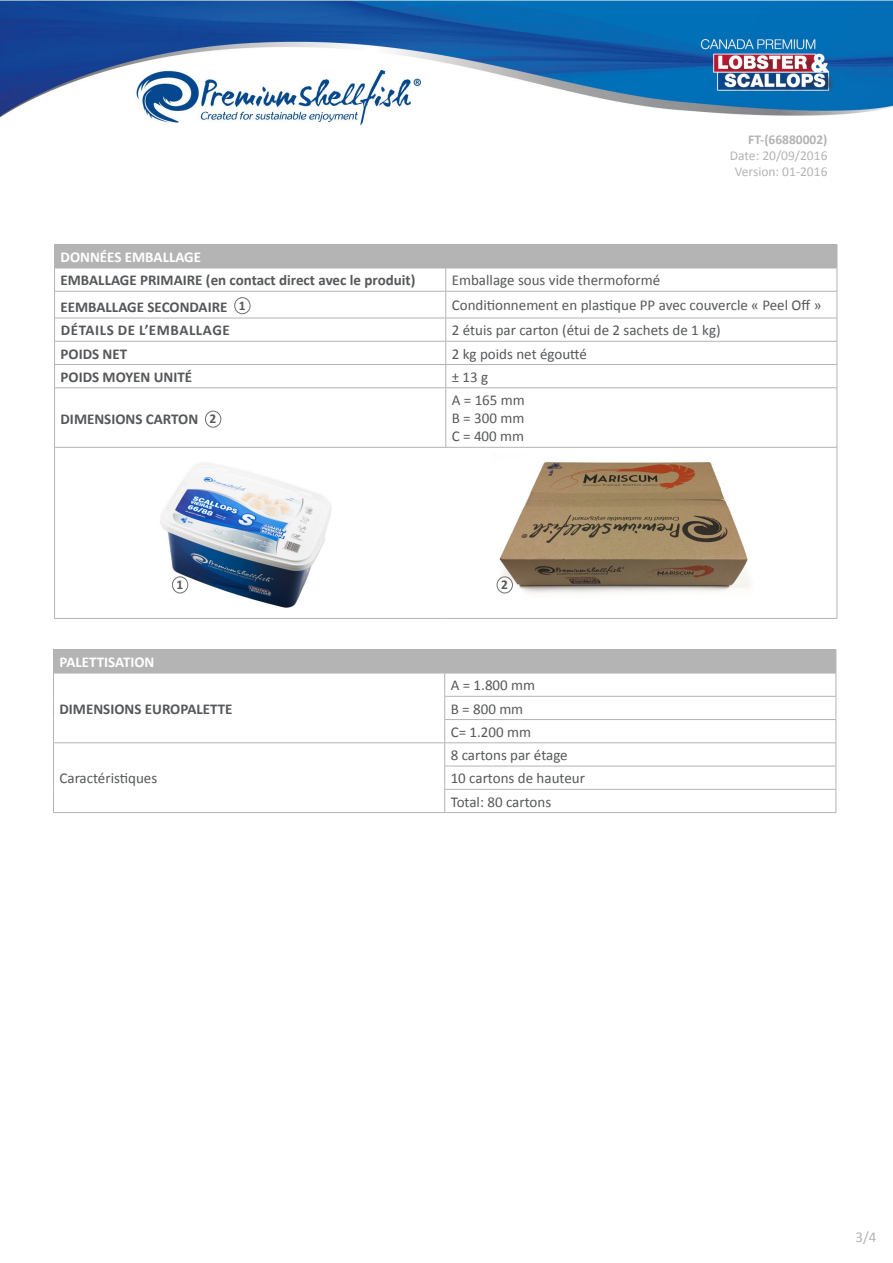
<style>
.page{position:relative;width:893px;height:1263px;background:#fff}
.page>*{position:absolute;margin:0;border:0;box-sizing:border-box;transform-origin:0 0}
.t1{font:15px/23.2px "Calibri";color:#55585a}
.t2{font:700 15px "Calibri";color:#55585a}
.t3{font:700 15px "Calibri";color:#fff}
.t4{font:700 15px "Calibri";letter-spacing:.04em;color:#55585a}
.t5{font:15px "Calibri";color:#b3b4b3}
.t6{font:13.5px/16.2px "Calibri";color:#b3b4b3;text-align:center}
.t7{font:700 13.5px "Calibri";color:#b3b4b3}
.t8{font:700 13.35px "Calibri";color:#55585a}
.s1{font-size:13.35px}
</style>
<div class="page">
<img style="left:0;top:0;width:893px;height:127px">
<div style="left:55px;top:245px;width:782px;height:23px;background:#b3b4b3"></div>
<hr style="left:54px;top:244px;width:392px;height:1px;background:#b3b4b3">
<hr style="left:446px;top:244px;width:391px;height:1px;background:#b3b4b3">
<hr style="left:54px;top:268px;width:392px;height:1px;background:#b3b4b3">
<hr style="left:446px;top:268px;width:391px;height:1px;background:#b3b4b3">
<hr style="left:54px;top:291px;width:392px;height:1px;background:#b3b4b3">
<hr style="left:446px;top:291px;width:391px;height:1px;background:#b3b4b3">
<hr style="left:54px;top:318px;width:392px;height:1px;background:#b3b4b3">
<hr style="left:446px;top:318px;width:391px;height:1px;background:#b3b4b3">
<hr style="left:54px;top:341px;width:392px;height:1px;background:#b3b4b3">
<hr style="left:446px;top:341px;width:391px;height:1px;background:#b3b4b3">
<svg style="left:54px;top:245px;width:1px;height:142px"></svg>
<svg style="left:445px;top:268px;width:1px;height:119px"></svg>
<svg style="left:837px;top:245px;width:1px;height:143px"></svg>
<hr style="left:54px;top:388px;width:1px;height:59px;background:#b3b4b3">
<hr style="left:445px;top:388px;width:1px;height:59px;background:#b3b4b3">
<hr style="left:837px;top:388px;width:1px;height:59px;background:#b3b4b3">
<hr style="left:54px;top:447px;width:1px;height:171px;background:#b3b4b3">
<hr style="left:837px;top:447px;width:1px;height:171px;background:#b3b4b3">
<hr style="left:54px;top:364px;width:392px;height:1px;background:#b3b4b3">
<hr style="left:446px;top:364px;width:391px;height:1px;background:#b3b4b3">
<hr style="left:54px;top:387px;width:392px;height:1px;background:#b3b4b3">
<hr style="left:446px;top:387px;width:391px;height:1px;background:#b3b4b3">
<hr style="left:54px;top:447px;width:392px;height:1px;background:#b3b4b3">
<hr style="left:446px;top:447px;width:391px;height:1px;background:#b3b4b3">
<hr style="left:54px;top:618px;width:392px;height:1px;background:#b3b4b3">
<hr style="left:446px;top:618px;width:391px;height:1px;background:#b3b4b3">
<div style="left:234px;top:297px;width:16px;height:17px;border:1px solid #706f6f;border-radius:50%"></div>
<div style="left:205px;top:411px;width:16px;height:17px;border:1px solid #706f6f;border-radius:50%"></div>
<img style="left:160px;top:463px;width:172px;height:145px">
<img style="left:496px;top:461px;width:253px;height:133px">
<div style="left:172px;top:576px;width:16px;height:17px;border:1px solid #706f6f;border-radius:50%"></div>
<div style="left:497px;top:576px;width:16px;height:17px;border:1px solid #706f6f;border-radius:50%"></div>
<div style="left:53px;top:650px;width:783px;height:23px;background:#b3b4b3"></div>
<hr style="left:53px;top:812px;width:392px;height:1px;background:#b3b4b3">
<hr style="left:53px;top:649px;width:392px;height:1px;background:#b3b4b3">
<hr style="left:445px;top:649px;width:391px;height:1px;background:#b3b4b3">
<hr style="left:53px;top:673px;width:392px;height:1px;background:#b3b4b3">
<hr style="left:445px;top:673px;width:391px;height:1px;background:#b3b4b3">
<hr style="left:444px;top:696px;width:392px;height:1px;background:#b3b4b3">
<hr style="left:444px;top:719px;width:392px;height:1px;background:#b3b4b3">
<hr style="left:445px;top:742px;width:391px;height:1px;background:#b3b4b3">
<hr style="left:444px;top:766px;width:392px;height:1px;background:#b3b4b3">
<hr style="left:444px;top:789px;width:392px;height:1px;background:#b3b4b3">
<svg style="left:836px;top:650px;width:1px;height:162px"></svg>
<hr style="left:445px;top:812px;width:391px;height:1px;background:#b3b4b3">
<hr style="left:53px;top:742px;width:392px;height:1px;background:#b3b4b3">
<svg style="left:53px;top:673px;width:1px;height:139px"></svg>
<svg style="left:444px;top:673px;width:1px;height:139px"></svg>
<p class="t7" style="left:748px;top:131px;width:81px">FT-(66880002)</p>
<p class="t6" style="left:730px;top:147px;width:99px">Date: 20/09/2016<br>Version: 01-2016</p>
<p class="t3" style="left:61px;top:248px;width:142px">DONNÉES EMBALLAGE</p>
<p class="t2" style="left:61px;top:271px;width:356px">EMBALLAGE PRIMAIRE (en contact direct avec le produit)</p>
<p class="t1" style="left:452px;top:268px;width:210px">Emballage sous vide thermoformé</p>
<p class="t2" style="left:61px;top:298px;width:187px">EEMBALLAGE SECONDAIRE <sup>1</sup></p>
<p class="t1" style="left:452px;top:293px;width:371px">Conditionnement en plastique PP avec couvercle « Peel Off »</p>
<p class="t4" style="left:61px;top:321px;width:171px">DÉTAILS DE L’EMBALLAGE</p>
<p class="t1" style="left:452px;top:318px;width:270px">2 étuis par carton (étui de 2 sachets de 1 kg)</p>
<p class="t2" style="left:61px;top:344px;width:68px">POIDS NET</p>
<p class="t1" style="left:452px;top:341px;width:137px">2 kg poids net égoutté</p>
<p class="t2" style="left:61px;top:367px;width:133px">POIDS MOYEN UNITÉ</p>
<p class="t1" style="left:452px;top:364px;width:38px">± 13 g</p>
<p class="t2" style="left:61px;top:410px;width:157px">DIMENSIONS CARTON <span class="s1">2</span></p>
<p class="t1" style="left:452px;top:390px;width:75px;line-height:18px;text-align:justify">A = 165 mm B = 300 mm C = 400 mm</p>
<p class="t8" style="left:176px;top:576px;width:8px">1</p>
<p class="t8" style="left:501px;top:576px;width:8px">2</p>
<p class="t3" style="left:59px;top:653px;width:97px">PALETTISATION</p>
<p class="t2" style="left:59px;top:699px;width:174px">DIMENSIONS EUROPALETTE</p>
<p class="t1" style="left:59px;top:766px;width:99px">Caractéristiques</p>
<p class="t1" style="left:451px;top:673px;width:86px">A = 1.800 mm<br>B = 800 mm<br>C= 1.200 mm</p>
<p class="t1" style="left:451px;top:743px;width:136px">8 cartons par étage<br>10 cartons de hauteur<br>Total: 80 cartons</p>
<p class="t5" style="left:855px;top:1228px;width:22px">3/4</p>
</div>
